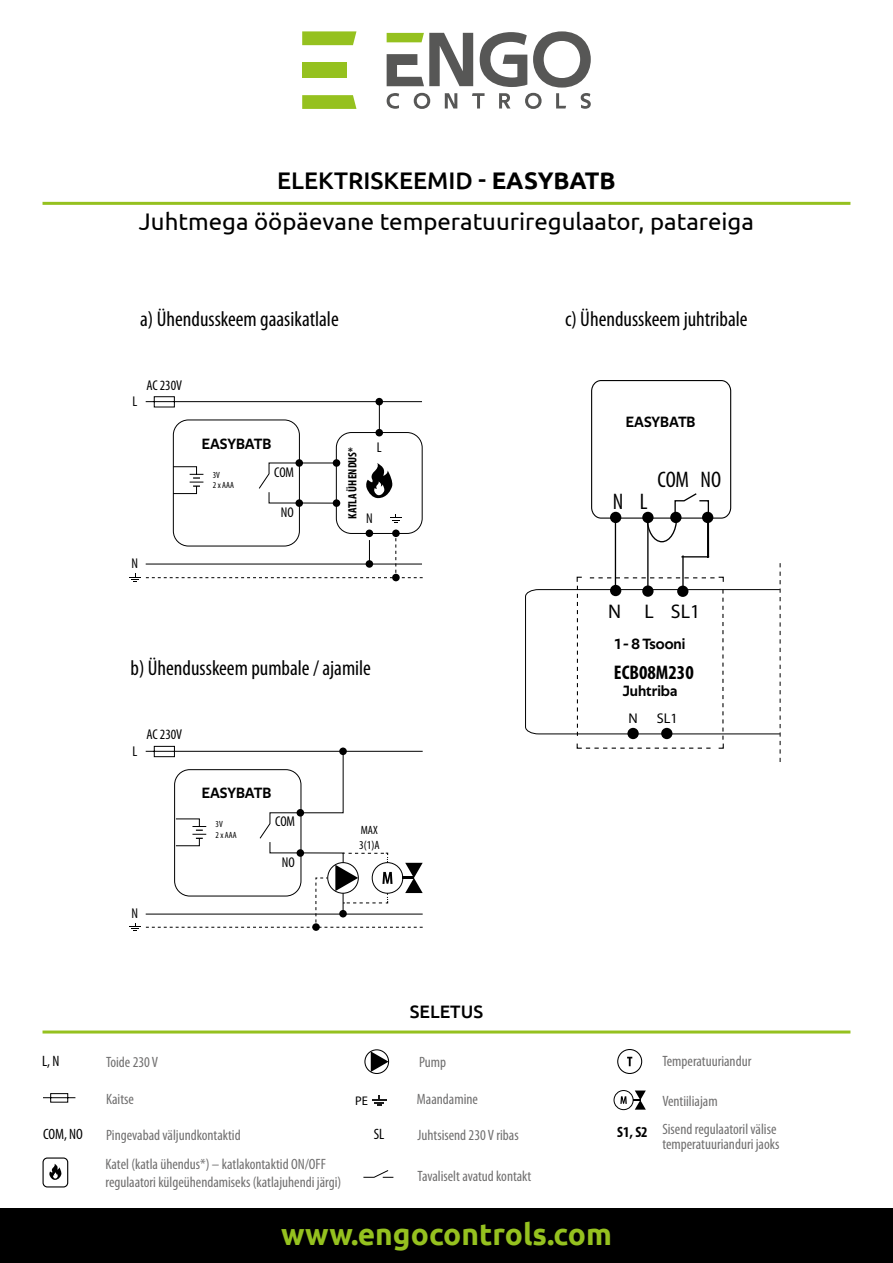
<style>
.page{position:relative;width:893px;height:1263px;background:#fff}
.page>*{position:absolute;margin:0;border:0;box-sizing:border-box;transform-origin:0 0}
.t1{font:700 30px "Ubuntu";color:#95c11f}
.t2{font:24px/40.8px "Ubuntu";color:#000;text-align:center}
.t3{font:condensed 22.65px "Myriad Pro";color:#000}
.t4{font:condensed 21.3px "Myriad Pro";color:#000}
.t5{font:700 condensed 19.8px "Myriad Pro";color:#000}
.t6{font:19.8px "Myriad Pro";color:#000}
.t7{font:500 18px "Ubuntu";color:#000}
.t8{font:condensed 15px/18px "Myriad Pro";color:#706f6f}
.t9{font:15px "Techna Sans";color:#000}
.t10{font:condensed 15px "Myriad Pro";color:#000}
.t11{font:700 condensed 15px "Myriad Pro";color:#000}
.t12{font:condensed 14.25px "Myriad Pro";color:#000}
.t13{font:14.1px "Myriad Pro";color:#000}
.t14{font:12.6px "Myriad Pro";color:#000}
.t15{font:700 condensed 12px "Myriad Pro";color:#000}
.t16{font:condensed 12px/14.4px "Myriad Pro";color:#000}
.t17{font:condensed 9px/10.8px "Myriad Pro";color:#000}
.s1{font-weight:500}
.s2{font-weight:700}
</style>
<div class="page">
<svg style="left:387px;top:31px;width:204px;height:78px"></svg>
<svg style="left:302px;top:31px;width:54px;height:14px"></svg>
<svg style="left:302px;top:95px;width:54px;height:14px"></svg>
<div style="left:302px;top:62px;width:45px;height:16px;background:#95c11f"></div>
<div style="left:0;top:1209px;width:893px;height:54px;background:#000"></div>
<hr style="left:43px;top:202px;width:807px;height:3px;background:#95c11f">
<div style="left:591px;top:380px;width:140px;height:139px;border:1px solid #000;border-radius:10px"></div>
<svg style="left:525px;top:492px;width:256px;height:270px"></svg>
<svg style="left:295px;top:499px;width:8px;height:8px"></svg>
<div style="left:366px;top:529px;width:7px;height:8px;background:#000;border-radius:50%"></div>
<div style="left:333px;top:499px;width:7px;height:8px;background:#000;border-radius:50%"></div>
<div style="left:392px;top:529px;width:8px;height:8px;background:#000;border-radius:50%"></div>
<svg style="left:390px;top:514px;width:12px;height:9px"></svg>
<svg style="left:129px;top:533px;width:294px;height:49px"></svg>
<svg style="left:145px;top:396px;width:278px;height:108px"></svg>
<svg style="left:129px;top:746px;width:294px;height:185px"></svg>
<hr style="left:43px;top:1030px;width:807px;height:3px;background:#95c11f">
<svg style="left:43px;top:1093px;width:33px;height:10px"></svg>
<svg style="left:363px;top:1170px;width:31px;height:8px"></svg>
<svg style="left:49px;top:1164px;width:13px;height:16px"></svg>
<div style="left:43px;top:1157px;width:25px;height:30px;border:1px solid #000;border-radius:4px"></div>
<svg style="left:372px;top:1095px;width:14px;height:11px"></svg>
<div style="left:364px;top:1049px;width:25px;height:25px;border:1px solid #000;border-radius:50%"></div>
<svg style="left:371px;top:1051px;width:18px;height:21px"></svg>
<div style="left:614px;top:1090px;width:20px;height:20px;border:1px solid #000;border-radius:50%"></div>
<svg style="left:620px;top:1096px;width:7px;height:8px"></svg>
<svg style="left:633px;top:1090px;width:13px;height:20px"></svg>
<div style="left:617px;top:1049px;width:25px;height:25px;border:1px solid #000;border-radius:50%"></div>
<svg style="left:627px;top:1057px;width:5px;height:9px"></svg>
<h2 class="t2" style="left:139px;top:160px;width:617px"><span class="s1">ELEKTRISKEEMID -</span> <span class="s2">EASYBATB<br></span>Juhtmega ööpäevane temperatuuriregulaator, patareiga</h2>
<p class="t10" style="left:42px;top:1052px;width:19px">L, N</p>
<h3 class="t4" style="left:140px;top:306px;width:200px">a) Ühendusskeem gaasikatlale</h3>
<p class="t12" style="left:132px;top:393px;width:6px">L</p>
<p class="t12" style="left:146px;top:376px;width:37px">AC 230V</p>
<p class="t12" style="left:132px;top:555px;width:8px">N</p>
<p class="t9" style="left:202px;top:435px;width:71px">EASYBATB</p>
<p class="t17" style="left:213px;top:469px;width:23px">3V<br>2 x AAA</p>
<p class="t12" style="left:274px;top:463px;width:21px">COM</p>
<p class="t12" style="left:281px;top:503px;width:14px">NO</p>
<p class="t15" style="left:345px;top:519px;width:73px;rotate:-90deg">KATLA ÜHENDUS*</p>
<p class="t12" style="left:377px;top:438px;width:6px">L</p>
<p class="t12" style="left:366px;top:510px;width:8px">N</p>
<h3 class="t4" style="left:131px;top:655px;width:242px">b) Ühendusskeem pumbale / ajamile</h3>
<p class="t12" style="left:132px;top:742px;width:6px">L</p>
<p class="t12" style="left:146px;top:726px;width:37px">AC 230V</p>
<p class="t12" style="left:132px;top:905px;width:8px">N</p>
<p class="t9" style="left:202px;top:784px;width:71px">EASYBATB</p>
<p class="t17" style="left:216px;top:818px;width:23px">3V<br>2 x AAA</p>
<p class="t12" style="left:275px;top:813px;width:21px">COM</p>
<p class="t12" style="left:282px;top:853px;width:14px">NO</p>
<p class="t16" style="left:359px;top:823px;width:22px">MAX<br>3(1)A</p>
<p class="t8" style="left:106px;top:1053px;width:54px">Toide 230 V</p>
<p class="t7" style="left:410px;top:1000px;width:75px">SELETUS</p>
<p class="t8" style="left:419px;top:1053px;width:29px">Pump</p>
<h3 class="t4" style="left:565px;top:306px;width:184px">c) Ühendusskeem juhtribale</h3>
<p class="t9" style="left:626px;top:413px;width:71px">EASYBATB</p>
<h3 class="t3" style="left:613px;top:488px;width:36px">N L</h3>
<h3 class="t3" style="left:657px;top:466px;width:65px">COM NO</h3>
<h3 class="t6" style="left:608px;top:599px;width:93px">N L SL1</h3>
<p class="t9" style="left:615px;top:635px;width:72px">1 - 8 Tsooni</p>
<h3 class="t5" style="left:614px;top:660px;width:81px">ECB08M230</h3>
<p class="t13" style="left:628px;top:710px;width:11px">N</p>
<p class="t13" style="left:657px;top:710px;width:22px">SL1</p>
<p class="t9" style="left:623px;top:682px;width:56px">Juhtriba</p>
<p class="t8" style="left:662px;top:1052px;width:90px">Temperatuuriandur</p>
<p class="t8" style="left:106px;top:1089px;width:29px">Kaitse</p>
<p class="t14" style="left:355px;top:1093px;width:14px">PE</p>
<p class="t8" style="left:417px;top:1090px;width:63px">Maandamine</p>
<p class="t8" style="left:662px;top:1091px;width:57px">Ventiiliajam</p>
<p class="t10" style="left:43px;top:1124px;width:41px">COM, NO</p>
<p class="t11" style="left:617px;top:1123px;width:32px">S1, S2</p>
<p class="t10" style="left:374px;top:1125px;width:12px">SL</p>
<p class="t8" style="left:106px;top:1125px;width:136px">Pingevabad väljundkontaktid</p>
<p class="t8" style="left:418px;top:1125px;width:103px">Juhtsisend 230 V ribas</p>
<p class="t8" style="left:106px;top:1155px;width:237px">Katel (katla ühendus*) – katlakontaktid ON/OFF regulaatori külgeühendamiseks (katlajuhendi järgi)</p>
<p class="t8" style="left:418px;top:1167px;width:115px">Tavaliselt avatud kontakt</p>
<h1 class="t1" style="left:281px;top:1216px;width:332px">www.engocontrols.com</h1>
<p class="t8" style="left:662px;top:1121px;width:119px;line-height:15px">Sisend regulaatoril välise temperatuurianduri jaoks</p>
</div>
